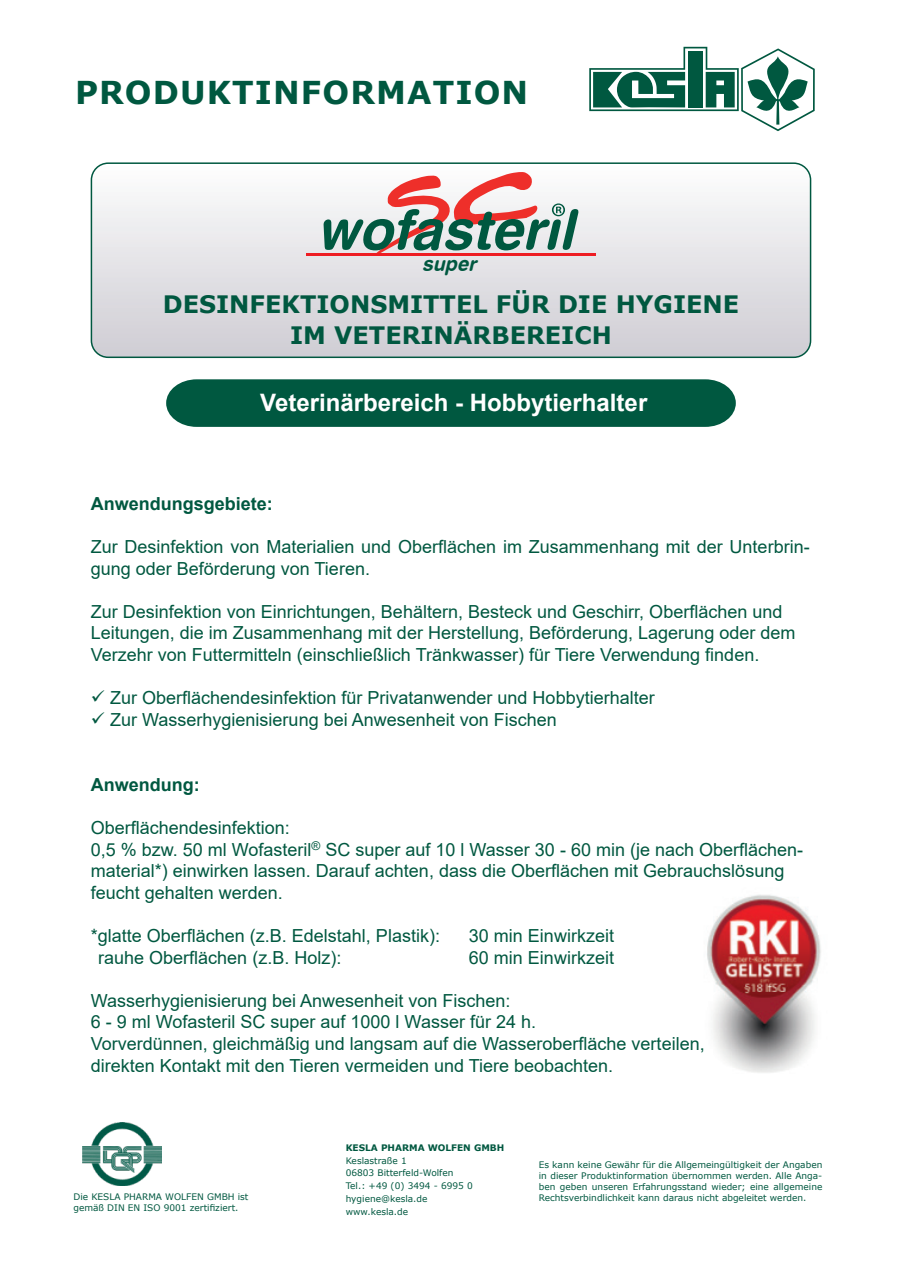
<style>
.page{position:relative;width:902px;height:1272px;background:#fff}
.page>*{position:absolute;margin:0;border:0;box-sizing:border-box;transform-origin:0 0}
.t1{font:700 31.5px "Verdana";letter-spacing:.035em;color:#005840}
.t2{font:700 24px "Verdana";color:#005840}
.t3{font:700 24px "Arial";color:#fff}
.t4{font:italic 19.8px "Swiss 721 BT Bold Rounded";color:#005840}
.t5{font:18px/21.6px "Arial";color:#005840}
.t6{font:700 18px "Arial";color:#005840}
.t7{font:9px/12.8px "Verdana";color:#005840;text-align:justify}
.t8{font:700 9px "Verdana";color:#005840}
</style>
<div class="page">
<svg style="left:589px;top:47px;width:225px;height:84px"></svg>
<img style="left:83px;top:1122px;width:79px;height:63px">
<div style="left:91px;top:163px;width:719px;height:194px;background:linear-gradient(to bottom,#fdfefd,#cfccd3);border-radius:17px"></div>
<div style="left:91px;top:162px;width:720px;height:196px;border:2px solid #005840;border-radius:17px"></div>
<svg style="left:323px;top:172px;width:255px;height:86px"></svg>
<hr style="left:306px;top:253px;width:289px;height:2px;background:#ee1d23">
<div style="left:166px;top:379px;width:569px;height:48px;background:#005840"></div>
<img style="left:707px;top:894px;width:114px;height:179px">
<h1 class="t1" style="left:75px;top:71px;width:454px">PRODUKTINFORMATION</h1>
<p class="t4" style="left:422px;top:252px;width:61px">super</p>
<p class="t2" style="left:163px;top:287px;width:578px">DESINFEKTIONSMITTEL FÜR DIE HYGIENE</p>
<p class="t2" style="left:290px;top:318px;width:323px">IM VETERINÄRBEREICH</p>
<p class="t3" style="left:260px;top:385px;width:388px">Veterinärbereich - Hobbytierhalter</p>
<p class="t6" style="left:91px;top:491px;width:184px">Anwendungsgebiete:</p>
<p class="t5" style="left:91px;top:535px;width:720px">Zur Desinfektion von Materialien und Oberflächen im Zusammenhang mit der Unterbrin&shy;gung oder Beförderung von Tieren.</p>
<p class="t5" style="left:91px;top:600px;width:693px">Zur Desinfektion von Einrichtungen, Behältern, Besteck und Geschirr, Oberflächen und</p>
<p class="t5" style="left:91px;top:622px;width:706px">Leitungen, die im Zusammenhang mit der Herstellung, Beförderung, Lagerung oder dem</p>
<p class="t5" style="left:91px;top:643px;width:670px">Verzehr von Futtermitteln (einschließlich Tränkwasser) für Tiere Verwendung finden.</p>
<p class="t5" style="left:91px;top:687px;width:565px">✓ Zur Oberflächendesinfektion für Privatanwender und Hobbytierhalter</p>
<p class="t5" style="left:91px;top:708px;width:468px">✓ Zur Wasserhygienisierung bei Anwesenheit von Fischen</p>
<p class="t6" style="left:91px;top:771px;width:110px">Anwendung:</p>
<p class="t5" style="left:91px;top:816px;width:201px">Oberflächendesinfektion:</p>
<p class="t5" style="left:91px;top:838px;width:714px">0,5 % bzw. 50 ml Wofasteril<sup>®</sup> SC super auf 10 l Wasser 30 - 60 min (je nach Oberflächen&shy;material*) einwirken lassen. Darauf achten, dass die Oberflächen mit Gebrauchslösung feucht gehalten werden.</p>
<p class="t5" style="left:91px;top:924px;width:351px">*glatte Oberflächen (z.B. Edelstahl, Plastik):</p>
<p class="t5" style="left:469px;top:924px;width:147px">30 min Einwirkzeit</p>
<p class="t5" style="left:98px;top:946px;width:245px">rauhe Oberflächen (z.B. Holz):</p>
<p class="t5" style="left:469px;top:946px;width:147px">60 min Einwirkzeit</p>
<p class="t5" style="left:91px;top:989px;width:421px">Wasserhygienisierung bei Anwesenheit von Fischen:</p>
<p class="t5" style="left:91px;top:1011px;width:447px">6 - 9 ml Wofasteril SC super auf 1000 l Wasser für 24 h.</p>
<p class="t5" style="left:91px;top:1032px;width:615px">Vorverdünnen, gleichmäßig und langsam auf die Wasseroberfläche verteilen, direkten Kontakt mit den Tieren vermeiden und Tiere beobachten.</p>
<p class="t8" style="left:345px;top:1141px;width:160px">KESLA PHARMA WOLFEN GMBH</p>
<p class="t7" style="left:345px;top:1153px;width:129px;text-align:left">Keslastraße 1<br>06803 Bitterfeld-Wolfen<br>Tel.: +49 (0) 3494 - 6995 0 hygiene@kesla.de www.kesla.de</p>
<p class="t7" style="left:538px;top:1159px;width:285px;line-height:10.8px">Es kann keine Gewähr für die Allgemeingültigkeit der Angaben in dieser Produktinformation übernommen werden. Alle Anga&shy;ben geben unseren Erfahrungsstand wieder; eine allgemeine</p>
<p class="t7" style="left:73px;top:1190px;width:176px">Die KESLA PHARMA WOLFEN GMBH ist</p>
<p class="t7" style="left:538px;top:1190px;width:269px">Rechtsverbindlichkeit kann daraus nicht abgeleitet werden.</p>
<p class="t7" style="left:73px;top:1201px;width:167px">gemäß DIN EN ISO 9001 zertifiziert.</p>
</div>
